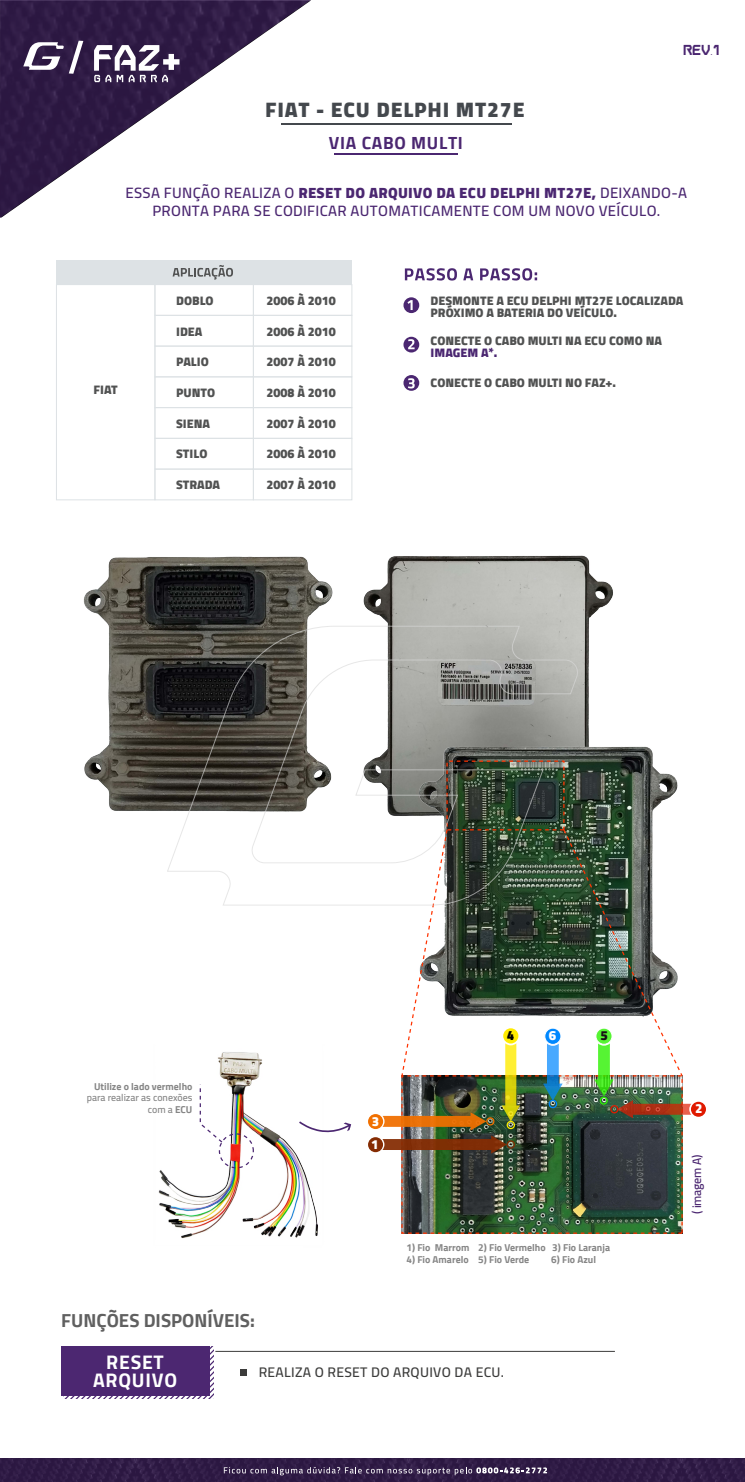
<style>
.page{position:relative;width:745px;height:1482px;background:#fff}
.page>*{position:absolute;margin:0;border:0;box-sizing:border-box;transform-origin:0 0}
.t1{font:900 21.25px "Cairo";letter-spacing:.04em;color:#44484d}
.t2{font:700 19.5px/18.4px "Cairo";letter-spacing:.04em;color:#fff;text-align:center}
.t3{font:700 18.75px "Cairo";color:#606060}
.t4{font:700 17.5px "Cairo";letter-spacing:.04em;color:#4b2771}
.t5{font:600 15px/18px "Cairo";letter-spacing:.02em;color:#4b2771;text-align:center}
.t6{font:600 13.88px "Cairo";letter-spacing:.02em;color:#3c3c3b}
.t7{font:700 13.75px "Voyager Grotesque";color:#4b2771}
.t8{font:900 13.38px "Cairo";color:#000}
.t9{font:900 13.38px "Cairo";color:#fff}
.t10{font:900 13.25px "Cairo";color:#fff}
.t11{font:900 13.25px "Cairo";color:#180e16}
.t12{font:900 12.5px/12.5px "Cairo";color:#515252}
.t13{font:900 12.5px "Cairo";color:#4b2771}
.t14{font:600 12.25px "Cairo";letter-spacing:-.02em;color:#4b2771}
.t15{font:700 9.88px "Cairo";color:#868686}
.t16{font:600 9.88px/11.9px "Cairo";color:#868686;text-align:right}
.s1{font-weight:900}
.s2{font-weight:700}
</style>
<div class="page">
<img style="left:403px;top:1077px;width:277px;height:154px">
<svg style="left:0;top:0;width:311px;height:218px"></svg>
<svg style="left:94px;top:45px;width:85px;height:37px"></svg>
<svg style="left:23px;top:41px;width:60px;height:33px"></svg>
<div style="left:0;top:1458px;width:744px;height:23px;background:#2e1a45"></div>
<svg style="left:224px;top:1466px;width:322px;height:9px"></svg>
<hr style="left:215px;top:1351px;width:399px;height:1px;background:#3c3c3b">
<svg style="left:63px;top:1346px;width:150px;height:52px"></svg>
<div style="left:61px;top:1346px;width:148px;height:49px;background:#4c2771"></div>
<div style="left:240px;top:1369px;width:7px;height:6px;background:#3c3c3b"></div>
<img style="left:158px;top:1052px;width:160px;height:186px">
<div style="left:219px;top:1133px;width:35px;height:35px;border:1px dashed #4b2771;border-radius:50%"></div>
<svg style="left:199px;top:1083px;width:24px;height:60px"></svg>
<svg style="left:299px;top:1121px;width:52px;height:11px"></svg>
<div style="left:56px;top:260px;width:296px;height:25px;background:#dde2e5"></div>
<div style="left:56px;top:284px;width:99px;height:216px;border:1px solid #dde2e5"></div>
<div style="left:154px;top:284px;width:99px;height:32px;border:1px solid #dde2e5"></div>
<div style="left:253px;top:284px;width:99px;height:32px;border:1px solid #dde2e5"></div>
<svg style="left:172px;top:265px;width:61px;height:14px"></svg>
<div style="left:154px;top:315px;width:99px;height:31px;border:1px solid #dde2e5"></div>
<div style="left:253px;top:315px;width:99px;height:31px;border:1px solid #dde2e5"></div>
<div style="left:154px;top:346px;width:99px;height:31px;border:1px solid #dde2e5"></div>
<div style="left:253px;top:346px;width:99px;height:31px;border:1px solid #dde2e5"></div>
<div style="left:154px;top:376px;width:99px;height:32px;border:1px solid #dde2e5"></div>
<div style="left:253px;top:376px;width:99px;height:32px;border:1px solid #dde2e5"></div>
<div style="left:154px;top:407px;width:99px;height:32px;border:1px solid #dde2e5"></div>
<div style="left:253px;top:407px;width:99px;height:32px;border:1px solid #dde2e5"></div>
<div style="left:154px;top:438px;width:99px;height:31px;border:1px solid #dde2e5"></div>
<div style="left:253px;top:438px;width:99px;height:31px;border:1px solid #dde2e5"></div>
<div style="left:154px;top:469px;width:99px;height:31px;border:1px solid #dde2e5"></div>
<div style="left:253px;top:469px;width:99px;height:31px;border:1px solid #dde2e5"></div>
<hr style="left:334px;top:154px;width:123px;height:1px;background:#4b2771">
<hr style="left:281px;top:123px;width:230px;height:2px;background:#44484d">
<svg style="left:404px;top:268px;width:52px;height:12px"></svg>
<svg style="left:463px;top:268px;width:10px;height:12px"></svg>
<svg style="left:480px;top:268px;width:57px;height:12px"></svg>
<svg style="left:403px;top:297px;width:16px;height:16px"></svg>
<svg style="left:407px;top:300px;width:5px;height:10px"></svg>
<svg style="left:403px;top:337px;width:16px;height:15px"></svg>
<svg style="left:408px;top:339px;width:6px;height:10px"></svg>
<svg style="left:403px;top:375px;width:16px;height:16px"></svg>
<svg style="left:408px;top:378px;width:6px;height:10px"></svg>
<img style="left:83px;top:556px;width:250px;height:255px">
<img style="left:363px;top:555px;width:250px;height:163px">
<img style="left:519px;top:718px;width:159px;height:298px">
<svg style="left:167px;top:626px;width:410px;height:279px"></svg>
<div style="left:368px;top:1137px;width:15px;height:15px;background:#852c03;border-radius:50%"></div>
<div style="left:368px;top:1114px;width:15px;height:15px;background:#f17000;border-radius:50%"></div>
<img style="left:382px;top:828px;width:137px;height:325px">
<div style="left:486px;top:1117px;width:8px;height:8px;border:1px solid #f17000;border-radius:50%"></div>
<div style="left:690px;top:1101px;width:15px;height:15px;background:#e01a00;border-radius:50%"></div>
<img style="left:542px;top:828px;width:148px;height:290px">
<svg style="left:595px;top:1028px;width:16px;height:16px"></svg>
<div style="left:595px;top:1028px;width:16px;height:16px;border:1px solid #fff;border-radius:50%"></div>
<div style="left:599px;top:1096px;width:8px;height:8px;border:1px solid #2cf200;border-radius:50%"></div>
<h1 class="t1" style="left:265px;top:97px;width:260px">FIAT - ECU DELPHI MT27E</h1>
<h3 class="t4" style="left:329px;top:132px;width:135px">VIA CABO MULTI</h3>
<p class="t7" style="left:683px;top:42px;width:37px">REV.1</p>
<p class="t5" style="left:125px;top:183px;width:562px">ESSA FUNÇÃO REALIZA O <span class="s1">RESET DO ARQUIVO DA ECU DELPHI MT27E,</span> DEIXANDO-A<br>PRONTA PARA SE CODIFICAR AUTOMATICAMENTE COM UM NOVO VEÍCULO.</p>
<p class="t12" style="left:93px;top:383px;width:26px">FIAT</p>
<p class="t12" style="left:176px;top:295px;width:39px">DOBLO</p>
<p class="t12" style="left:176px;top:325px;width:28px">IDEA</p>
<p class="t12" style="left:176px;top:356px;width:34px">PALIO</p>
<p class="t12" style="left:176px;top:386px;width:41px">PUNTO</p>
<p class="t12" style="left:176px;top:417px;width:36px">SIENA</p>
<p class="t12" style="left:176px;top:448px;width:33px">STILO</p>
<p class="t12" style="left:176px;top:478px;width:46px">STRADA</p>
<p class="t12" style="left:266px;top:295px;width:71px">2006 À 2010</p>
<p class="t12" style="left:266px;top:325px;width:71px">2006 À 2010</p>
<p class="t12" style="left:266px;top:356px;width:71px">2007 À 2010</p>
<p class="t12" style="left:266px;top:386px;width:71px">2008 À 2010</p>
<p class="t12" style="left:266px;top:417px;width:71px">2007 À 2010</p>
<p class="t12" style="left:266px;top:448px;width:71px">2006 À 2010</p>
<p class="t12" style="left:266px;top:478px;width:71px">2007 À 2010</p>
<p class="t12" style="left:430px;top:294px;width:254px">DESMONTE A ECU DELPHI MT27E LOCALIZADA<br>PRÓXIMO A BATERIA DO VEÍCULO.</p>
<p class="t12" style="left:430px;top:334px;width:233px">CONECTE O CABO MULTI NA ECU COMO NA</p>
<p class="t13" style="left:430px;top:346px;width:68px">IMAGEM A*.</p>
<p class="t12" style="left:430px;top:377px;width:187px">CONECTE O CABO MULTI NO FAZ+.</p>
<p class="t15" style="left:94px;top:1080px;width:100px">Utilize o lado vermelho</p>
<p class="t16" style="left:87px;top:1092px;width:107px">para realizar as conexões com a <span class="s2">ECU</span></p>
<p class="t10" style="left:371px;top:1113px;width:9px">3</p>
<p class="t10" style="left:371px;top:1136px;width:9px">1</p>
<p class="t8" style="left:506px;top:1027px;width:9px">4</p>
<p class="t9" style="left:548px;top:1027px;width:9px">6</p>
<p class="t11" style="left:600px;top:1027px;width:9px">5</p>
<p class="t10" style="left:694px;top:1101px;width:9px">2</p>
<p class="t15" style="left:406px;top:1242px;width:205px">1) Fio Marrom 2) Fio Vermelho 3) Fio Laranja</p>
<p class="t15" style="left:406px;top:1254px;width:124px">4) Fio Amarelo 5) Fio Verde</p>
<p class="t15" style="left:551px;top:1254px;width:46px">6) Fio Azul</p>
<h3 class="t3" style="left:61px;top:1309px;width:195px">FUNÇÕES DISPONÍVEIS:</h3>
<h2 class="t2" style="left:93px;top:1353px;width:85px">RESET<br>ARQUIVO</h2>
<p class="t6" style="left:258px;top:1360px;width:246px">REALIZA O RESET DO ARQUIVO DA ECU.</p>
<p class="t14" style="left:686px;top:1213px;width:60px;rotate:-90deg">( imagem A)</p>
</div>
